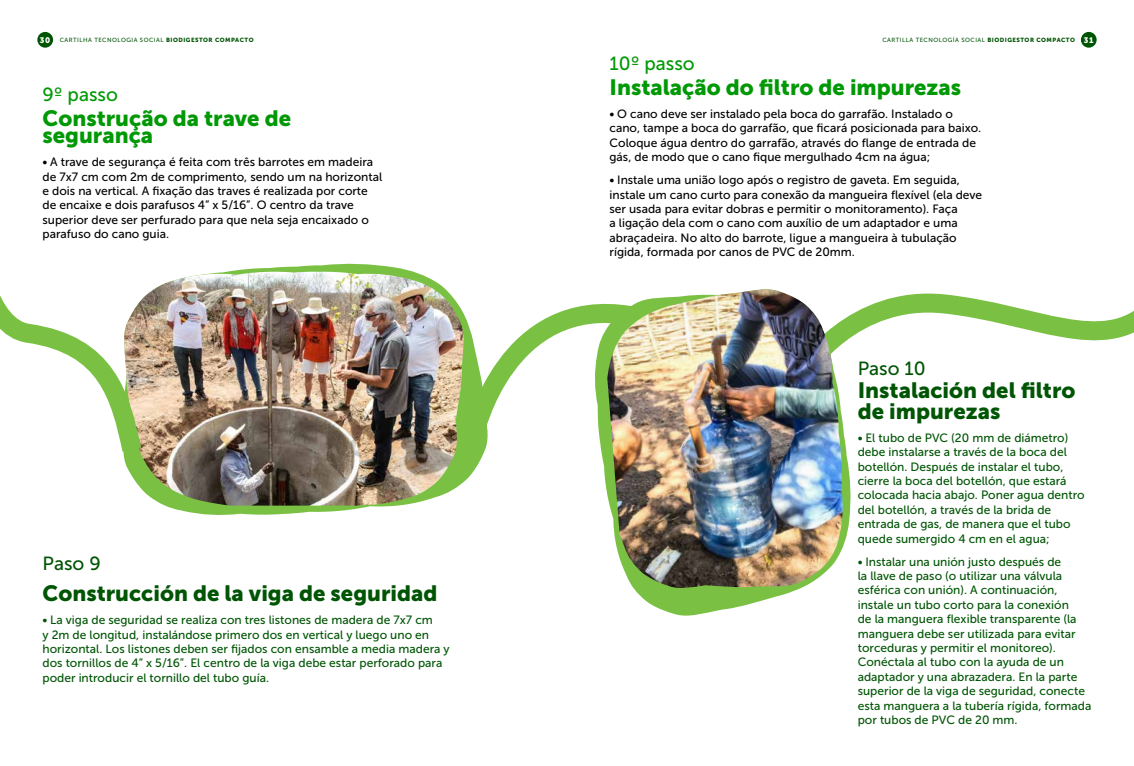
<style>
.page{position:relative;width:1134px;height:766px;background:#fff}
.page>*{position:absolute;margin:0;border:0;box-sizing:border-box;transform-origin:0 0}
.t1{font:22px/20.4px "Museo Sans 900";color:#005505}
.t2{font:22px/17px "Museo Sans 900";color:#009905}
.t3{font:19px "Museo Sans 500";color:#009905}
.t4{font:19px "Museo Sans 500";color:#005505}
.t5{font:12px/14.4px "Museo Sans 500";color:#005505}
.t6{font:12px/14.4px "Museo Sans 500";color:#000}
.t7{font:6px "Museo Sans 500";letter-spacing:.08em;color:#005505}
.s1{font-family:"Museo Sans 900";font-size:8px;color:#fff}
.s2{font-family:"Museo Sans 900"}
</style>
<div class="page">
<svg style="left:851px;top:293px;width:283px;height:48px"></svg>
<svg style="left:172px;top:263px;width:313px;height:252px"></svg>
<svg style="left:601px;top:314px;width:250px;height:302px"></svg>
<img style="left:129px;top:271px;width:336px;height:234px">
<img style="left:607px;top:289px;width:237px;height:300px">
<svg style="left:0;top:31px;width:154px;height:441px"></svg>
<svg style="left:456px;top:294px;width:197px;height:157px"></svg>
<div style="left:37px;top:32px;width:16px;height:16px;background:#005505;border-radius:50%"></div>
<div style="left:1081px;top:32px;width:16px;height:16px;background:#005505;border-radius:50%"></div>
<p class="t7" style="left:40px;top:37px;width:215px"><span class="s1">30</span> CARTILHA TECNOLOGIA SOCIAL <span class="s2">BIODIGESTOR COMPACTO</span></p>
<p class="t7" style="left:882px;top:37px;width:213px">CARTILLA TECNOLOGÍA SOCIAL <span class="s2">BIODIGESTOR COMPACTO</span> <span class="s1">31</span></p>
<h2 class="t3" style="left:43px;top:84px;width:77px">9º passo</h2>
<h1 class="t2" style="left:43px;top:110px;width:250px">Construção da trave de segurança</h1>
<p class="t6" style="left:43px;top:155px;width:341px">• A trave de segurança é feita com três barrotes em madeira de 7x7 cm com 2m de comprimento, sendo um na horizontal e dois na vertical. A fixação das traves é realizada por corte de encaixe e dois parafusos 4” x 5/16”. O centro da trave superior deve ser perfurado para que nela seja encaixado o parafuso do cano guia.</p>
<h2 class="t4" style="left:43px;top:553px;width:60px">Paso 9</h2>
<h1 class="t1" style="left:43px;top:583px;width:396px">Construcción de la viga de seguridad</h1>
<p class="t5" style="left:43px;top:612px;width:409px">• La viga de seguridad se realiza con tres listones de madera de 7x7 cm<br>y 2m de longitud, instalándose primero dos en vertical y luego uno en horizontal. Los listones deben ser fijados con ensamble a media madera y dos tornillos de 4” x 5/16”. El centro de la viga debe estar perforado para poder introducir el tornillo del tubo guía.</p>
<h2 class="t3" style="left:609px;top:53px;width:87px">10º passo</h2>
<h1 class="t2" style="left:609px;top:79px;width:353px">Instalação do filtro de impurezas</h1>
<p class="t6" style="left:609px;top:107px;width:373px">• O cano deve ser instalado pela boca do garrafão. Instalado o cano, tampe a boca do garrafão, que ficará posicionada para baixo.<br>Coloque água dentro do garrafão, através do flange de entrada de gás, de modo que o cano fique mergulhado 4cm na água;</p>
<p class="t6" style="left:609px;top:173px;width:374px">• Instale uma união logo após o registro de gaveta. Em seguida, instale um cano curto para conexão da mangueira flexível (ela deve ser usada para evitar dobras e permitir o monitoramento). Faça<br>a ligação dela com o cano com auxílio de um adaptador e uma abraçadeira. No alto do barrote, ligue a mangueira à tubulação rígida, formada por canos de PVC de 20mm.</p>
<h2 class="t4" style="left:858px;top:358px;width:69px">Paso 10</h2>
<h1 class="t1" style="left:858px;top:380px;width:219px">Instalación del filtro de impurezas</h1>
<p class="t5" style="left:858px;top:430px;width:228px">• El tubo de PVC (20 mm de diámetro) debe instalarse a través de la boca del botellón. Después de instalar el tubo, cierre la boca del botellón, que estará colocada hacia abajo. Poner agua dentro del botellón, a través de la brida de entrada de gas, de manera que el tubo quede sumergido 4 cm en el agua;</p>
<p class="t5" style="left:858px;top:554px;width:235px">• Instalar una unión justo después de<br>la llave de paso (o utilizar una válvula esférica con unión). A continuación, instale un tubo corto para la conexión<br>de la manguera flexible transparente (la manguera debe ser utilizada para evitar torceduras y permitir el monitoreo).<br>Conéctala al tubo con la ayuda de un adaptador y una abrazadera. En la parte superior de la viga de seguridad, conecte esta manguera a la tubería rígida, formada por tubos de PVC de 20 mm.</p>
</div>
